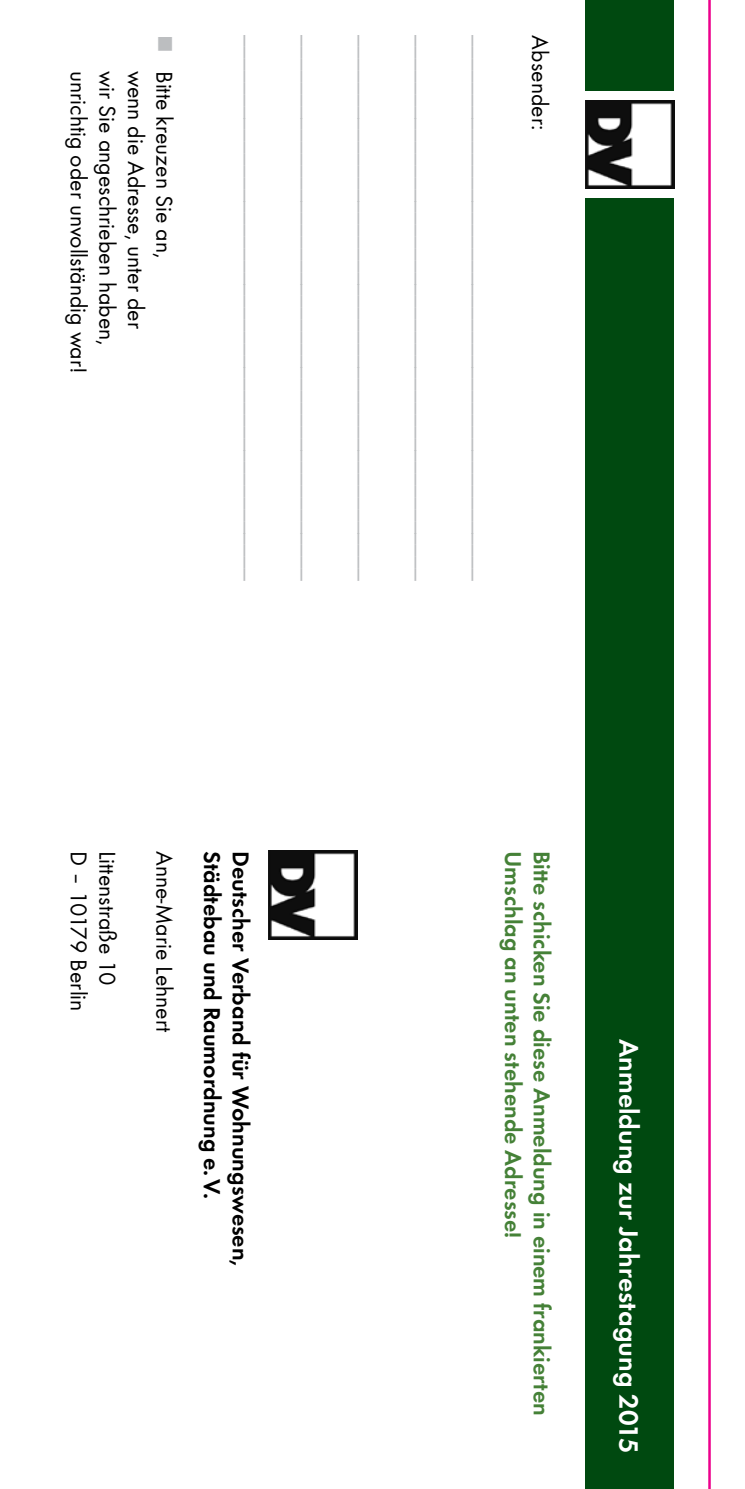
<style>
.page{position:relative;width:745px;height:1489px;background:#fff}
.page>*{position:absolute;margin:0;border:0;box-sizing:border-box;transform-origin:0 0}
.t1{font:700 27.5px "Function";color:#fff}
.t2{font:23.75px "Function";color:#bcbec0}
.t3{font:23.75px "Function";color:#000}
.t4{font:700 23.75px "Function";color:#458137}
.t5{font:700 23.75px "Function";color:#000}
.t6{font:23.75px "Wingdings";color:#bcbec0}
</style>
<div class="page">
<div style="left:585px;top:0;width:88px;height:90px;background:#004910"></div>
<div style="left:585px;top:198px;width:88px;height:1290px;background:#004910"></div>
<img style="left:585px;top:100px;width:88px;height:89px">
<hr style="left:707px;top:0;width:3px;height:1488px;background:#ec008c">
<img style="left:268px;top:850px;width:89px;height:89px">
<p class="t6" style="left:178px;top:35px;width:19px;rotate:90deg">■</p>
<p class="t3" style="left:92px;top:71px;width:304px;rotate:90deg">unrichtig oder unvollständig war!</p>
<p class="t3" style="left:121px;top:71px;width:276px;rotate:90deg">wir Sie angeschrieben haben,</p>
<p class="t3" style="left:149px;top:71px;width:259px;rotate:90deg">wenn die Adresse, unter der</p>
<p class="t3" style="left:178px;top:71px;width:189px;rotate:90deg">Bitte kreuzen Sie an,</p>
<p class="t2" style="left:268px;top:35px;width:547px;rotate:90deg">______________________________________________</p>
<p class="t2" style="left:325px;top:35px;width:547px;rotate:90deg">______________________________________________</p>
<p class="t2" style="left:382px;top:35px;width:547px;rotate:90deg">______________________________________________</p>
<p class="t2" style="left:439px;top:35px;width:547px;rotate:90deg">______________________________________________</p>
<p class="t2" style="left:496px;top:35px;width:547px;rotate:90deg">______________________________________________</p>
<p class="t3" style="left:553px;top:35px;width:96px;rotate:90deg">Absender:</p>
<p class="t3" style="left:92px;top:850px;width:162px;rotate:90deg">D – 10179 Berlin</p>
<p class="t3" style="left:121px;top:850px;width:136px;rotate:90deg">Littenstraße 10</p>
<p class="t3" style="left:178px;top:850px;width:183px;rotate:90deg">Anne-Marie Lehnert</p>
<p class="t5" style="left:226px;top:850px;width:350px;rotate:90deg">Städtebau und Raumordnung e.V.</p>
<p class="t5" style="left:255px;top:850px;width:417px;rotate:90deg">Deutscher Verband für Wohnungswesen,</p>
<p class="t4" style="left:527px;top:850px;width:389px;rotate:90deg">Umschlag an unten stehende Adresse!</p>
<p class="t4" style="left:555px;top:850px;width:566px;rotate:90deg">Bitte schicken Sie diese Anmeldung in einem frankierten</p>
<p class="t1" style="left:644px;top:1038px;width:416px;rotate:90deg">Anmeldung zur Jahrestagung 2015</p>
</div>
